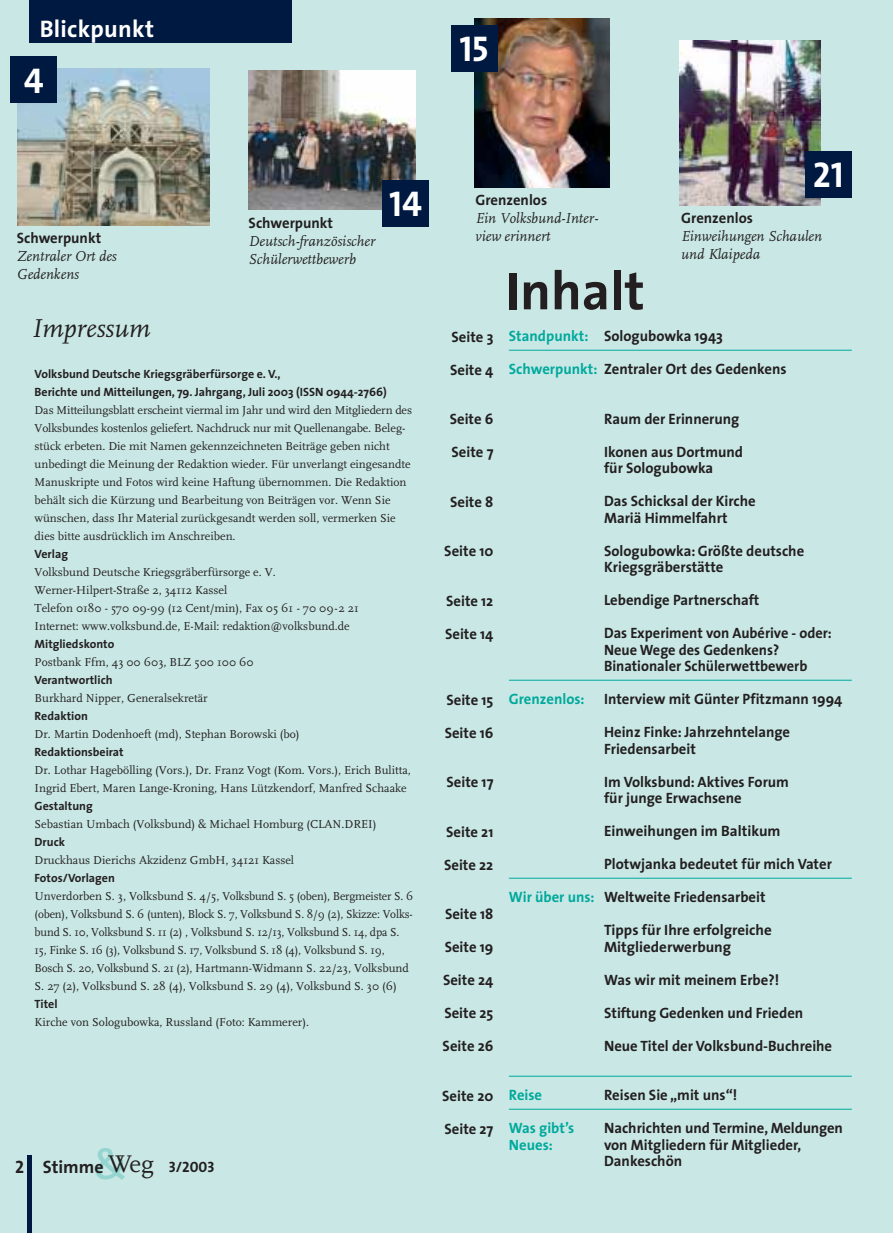
<style>
.page{position:relative;width:893px;height:1233px;background:#fff}
.page>*{position:absolute;margin:0;border:0;box-sizing:border-box;transform-origin:0 0}
.t1{font:700 54px "The Sans";color:#231f20}
.t2{font:36px "The Sans Bold Caps";color:#fff}
.t3{font:italic 27px "FF Scala";color:#231f20}
.t4{font:700 24px "The Sans";letter-spacing:.01em;color:#fff}
.t5{font:700 18px "The Sans";color:#231f20}
.t6{font:700 15px/16.5px "The Sans";color:#231f20}
.t7{font:italic 15px/18px "FF Scala";color:#231f20}
.t8{font:700 15px/16.5px "The Sans";color:#231f20;scale:.96 1}
.t9{font:700 15px "The Sans";color:#00a99c}
.t10{font:15px "The Sans Bold Caps";color:#231f20}
.t11{font:12px/18px "FF Scala";color:#231f20}
.t12{font:700 12px/18px "The Sans";color:#231f20}
.s1{font-family:"The Sans";font-weight:600;font-size:42px;color:#95d5d1}
.s2{font-family:"FF Scala";font-size:25.2px}
.s3{font-family:"The Sans Bold Caps";font-weight:400}
.s4{color:#00a99c}
</style>
<div class="page">
<div style="left:0;top:0;width:892px;height:1233px;background:#c9e8e5"></div>
<hr style="left:28px;top:1156px;width:4px;height:77px;background:#001941">
<div style="left:30px;top:0;width:262px;height:43px;background:#001941"></div>
<hr style="left:509px;top:350px;width:342px;height:1px;background:#00a99c">
<hr style="left:509px;top:680px;width:342px;height:1px;background:#00a99c">
<hr style="left:509px;top:878px;width:342px;height:1px;background:#00a99c">
<hr style="left:509px;top:1076px;width:342px;height:1px;background:#00a99c">
<hr style="left:509px;top:1109px;width:342px;height:1px;background:#00a99c">
<img style="left:679px;top:41px;width:141px;height:165px">
<div style="left:805px;top:151px;width:46px;height:47px;background:#001941"></div>
<img style="left:474px;top:19px;width:135px;height:168px">
<div style="left:451px;top:25px;width:46px;height:47px;background:#001941"></div>
<img style="left:18px;top:69px;width:192px;height:157px">
<img style="left:248px;top:70px;width:167px;height:139px">
<div style="left:11px;top:57px;width:46px;height:46px;background:#001941"></div>
<div style="left:382px;top:180px;width:47px;height:47px;background:#001941"></div>
<h3 class="t4" style="left:40px;top:20px;width:116px">Blickpunkt</h3>
<h2 class="t2" style="left:24px;top:59px;width:21px">4</h2>
<h2 class="t2" style="left:459px;top:28px;width:31px">15</h2>
<p class="t6" style="left:17px;top:231px;width:86px">Schwerpunkt</p>
<p class="t7" style="left:17px;top:249px;width:101px">Zentraler Ort des<br>Gedenkens</p>
<p class="t6" style="left:249px;top:217px;width:86px">Schwerpunkt</p>
<p class="t7" style="left:249px;top:235px;width:128px">Deutsch-französischer<br>Schülerwettbewerb</p>
<h2 class="t2" style="left:389px;top:183px;width:34px">14</h2>
<h3 class="t3" style="left:32px;top:317px;width:120px">Impressum</h3>
<p class="t12" style="left:35px;top:366px;width:353px">Volksbund Deutsche Kriegsgräberfürsorge e. V.,<br>Berichte und Mitteilungen, 79. Jahrgang, Juli 2003 (ISSN 0944-2766)</p>
<p class="t11" style="left:35px;top:402px;width:379px">Das Mitteilungsblatt erscheint viermal im Jahr und wird den Mitgliedern des Volksbundes kostenlos geliefert. Nachdruck nur mit Quellenangabe. Beleg&shy;stück erbeten. Die mit Namen gekennzeichneten Beiträge geben nicht unbedingt die Meinung der Redaktion wieder. Für unverlangt eingesandte Manuskripte und Fotos wird keine Haftung übernommen. Die Redaktion behält sich die Kürzung und Bearbeitung von Beiträgen vor. Wenn Sie wünschen, dass Ihr Material zurückgesandt werden soll, vermerken Sie dies bitte ausdrücklich im Anschreiben.</p>
<p class="t12" style="left:35px;top:546px;width:35px">Verlag</p>
<p class="t11" style="left:35px;top:564px;width:325px">Volksbund Deutsche Kriegsgräberfürsorge e. V.<br>Werner-Hilpert-Straße 2, 34112 Kassel<br>Telefon 0180 - 570 09-99 (12 Cent/min), Fax 05 61 - 70 09-2 21<br>Internet: www.volksbund.de, E-Mail: redaktion@volksbund.de</p>
<p class="t12" style="left:35px;top:636px;width:81px">Mitgliedskonto</p>
<p class="t11" style="left:35px;top:654px;width:221px">Postbank Ffm, 43 00 603, BLZ 500 100 60</p>
<p class="t12" style="left:35px;top:672px;width:79px">Verantwortlich</p>
<p class="t11" style="left:35px;top:690px;width:175px">Burkhard Nipper, Generalsekretär</p>
<p class="t12" style="left:35px;top:708px;width:55px">Redaktion</p>
<p class="t11" style="left:35px;top:726px;width:266px">Dr. Martin Dodenhoeft (md), Stephan Borowski (bo)</p>
<p class="t12" style="left:35px;top:744px;width:91px">Redaktionsbeirat</p>
<p class="t11" style="left:35px;top:762px;width:378px">Dr. Lothar Hagebölling (Vors.), Dr. Franz Vogt (Kom. Vors.), Erich Bulitta,<br>Ingrid Ebert, Maren Lange-Kroning, Hans Lützkendorf, Manfred Schaake</p>
<p class="t12" style="left:35px;top:798px;width:60px">Gestaltung</p>
<p class="t11" style="left:35px;top:816px;width:343px">Sebastian Umbach (Volksbund) &amp; Michael Homburg (CLAN.DREI)</p>
<p class="t12" style="left:35px;top:834px;width:32px">Druck</p>
<p class="t11" style="left:35px;top:852px;width:261px">Druckhaus Dierichs Akzidenz GmbH, 34121 Kassel</p>
<p class="t12" style="left:35px;top:870px;width:82px">Fotos/Vorlagen</p>
<p class="t11" style="left:35px;top:888px;width:380px">Unverdorben S. 3, Volksbund S. 4/5, Volksbund S. 5 (oben), Bergmeister S. 6 (oben), Volksbund S. 6 (unten), Block S. 7, Volksbund S. 8/9 (2), Skizze: Volks&shy;bund S. 10, Volksbund S. 11 (2) , Volksbund S. 12/13, Volksbund S. 14, dpa S.<br>15, Finke S. 16 (3), Volksbund S. 17, Volksbund S. 18 (4), Volksbund S. 19, Bosch S. 20, Volksbund S. 21 (2), Hartmann-Widmann S. 22/23, Volksbund S. 27 (2), Volksbund S. 28 (4), Volksbund S. 29 (4), Volksbund S. 30 (6)</p>
<p class="t12" style="left:35px;top:996px;width:25px">Titel</p>
<p class="t11" style="left:35px;top:1014px;width:276px">Kirche von Sologubowka, Russland (Foto: Kammerer).</p>
<p class="t10" style="left:94px;top:1159px;width:122px"><span class="s1">&amp;</span><span class="s2">Weg</span> 3/2003</p>
<h3 class="t5" style="left:15px;top:1160px;width:90px"><span class="s3">2</span> Stimme</h3>
<p class="t6" style="left:475px;top:193px;width:73px">Grenzenlos</p>
<p class="t7" style="left:475px;top:211px;width:124px">Ein Volksbund-Inter&shy;view erinnert</p>
<h2 class="t2" style="left:812px;top:154px;width:32px">21</h2>
<p class="t6" style="left:681px;top:212px;width:73px">Grenzenlos</p>
<p class="t7" style="left:681px;top:230px;width:142px">Einweihungen Schaulen und Klaipeda</p>
<p class="t6" style="left:451px;top:330px;width:43px">Seite 3</p>
<p class="t6" style="left:450px;top:363px;width:45px">Seite 4</p>
<p class="t6" style="left:449px;top:412px;width:45px">Seite 6</p>
<p class="t6" style="left:451px;top:445px;width:43px">Seite 7</p>
<p class="t6" style="left:450px;top:495px;width:45px">Seite 8</p>
<p class="t6" style="left:444px;top:544px;width:51px">Seite 10</p>
<p class="t6" style="left:446px;top:594px;width:49px">Seite 12</p>
<p class="t6" style="left:445px;top:627px;width:50px">Seite 14</p>
<p class="t6" style="left:446px;top:693px;width:48px">Seite 15</p>
<p class="t6" style="left:444px;top:726px;width:50px">Seite 16</p>
<p class="t6" style="left:446px;top:775px;width:48px">Seite 17</p>
<p class="t6" style="left:446px;top:825px;width:49px">Seite 21</p>
<p class="t6" style="left:444px;top:858px;width:51px">Seite 22</p>
<p class="t6" style="left:445px;top:907px;width:50px">Seite 18</p>
<p class="t6" style="left:444px;top:940px;width:50px">Seite 19</p>
<p class="t6" style="left:443px;top:973px;width:52px">Seite 24</p>
<p class="t6" style="left:444px;top:1006px;width:51px">Seite 25</p>
<p class="t6" style="left:442px;top:1039px;width:52px">Seite 26</p>
<p class="t6" style="left:442px;top:1089px;width:53px">Seite 20</p>
<p class="t6" style="left:444px;top:1122px;width:50px">Seite 27</p>
<h1 class="t1" style="left:505px;top:271px;width:141px">Inhalt</h1>
<p class="t6" style="left:509px;top:329px;width:215px"><span class="s4">Standpunkt:</span> Sologubowka 1943</p>
<p class="t6" style="left:509px;top:362px;width:279px"><span class="s4">Schwerpunkt:</span> Zentraler Ort des Gedenkens</p>
<p class="t6" style="left:604px;top:412px;width:137px">Raum der Erinnerung</p>
<p class="t6" style="left:604px;top:445px;width:141px">Ikonen aus Dortmund für Sologubowka</p>
<p class="t6" style="left:604px;top:494px;width:153px">Das Schicksal der Kirche<br>Mariä Himmelfahrt</p>
<p class="t6" style="left:604px;top:544px;width:202px">Sologubowka: Größte deutsche<br>Kriegsgräberstätte</p>
<p class="t6" style="left:604px;top:585px;width:229px;line-height:33px">Lebendige Partnerschaft<br>Das Experiment von Aubérive - oder:</p>
<p class="t8" style="left:604px;top:643px;width:213px">Neue Wege des Gedenkens?<br>Binationaler Schülerwettbewerb</p>
<p class="t9" style="left:509px;top:694px;width:77px">Grenzenlos:</p>
<p class="t6" style="left:604px;top:692px;width:240px">Interview mit Günter Pfitzmann 1994</p>
<p class="t6" style="left:604px;top:725px;width:187px">Heinz Finke: Jahrzehntelange<br>Friedensarbeit</p>
<p class="t6" style="left:604px;top:775px;width:186px">Im Volksbund: Aktives Forum für junge Erwachsene</p>
<p class="t6" style="left:604px;top:816px;width:229px;line-height:33px">Einweihungen im Baltikum<br>Plotwjanka bedeutet für mich Vater</p>
<p class="t6" style="left:509px;top:890px;width:258px"><span class="s4">Wir über uns:</span> Weltweite Friedensarbeit</p>
<p class="t6" style="left:604px;top:923px;width:169px">Tipps für Ihre erfolgreiche<br>Mitgliederwerbung</p>
<p class="t6" style="left:604px;top:973px;width:177px">Was wir mit meinem Erbe?!</p>
<p class="t6" style="left:604px;top:1006px;width:201px">Stiftung Gedenken und Frieden</p>
<p class="t6" style="left:604px;top:1039px;width:230px">Neue Titel der Volksbund-Buchreihe</p>
<p class="t9" style="left:509px;top:1090px;width:35px">Reise</p>
<p class="t6" style="left:604px;top:1088px;width:135px">Reisen Sie „mit uns“!</p>
<p class="t9" style="left:509px;top:1123px;width:67px">Was gibt’s</p>
<p class="t6" style="left:604px;top:1121px;width:240px">Nachrichten und Termine, Meldungen</p>
<p class="t9" style="left:509px;top:1139px;width:45px">Neues:</p>
<p class="t6" style="left:604px;top:1138px;width:199px">von Mitgliedern für Mitglieder,<br>Dankeschön</p>
</div>
